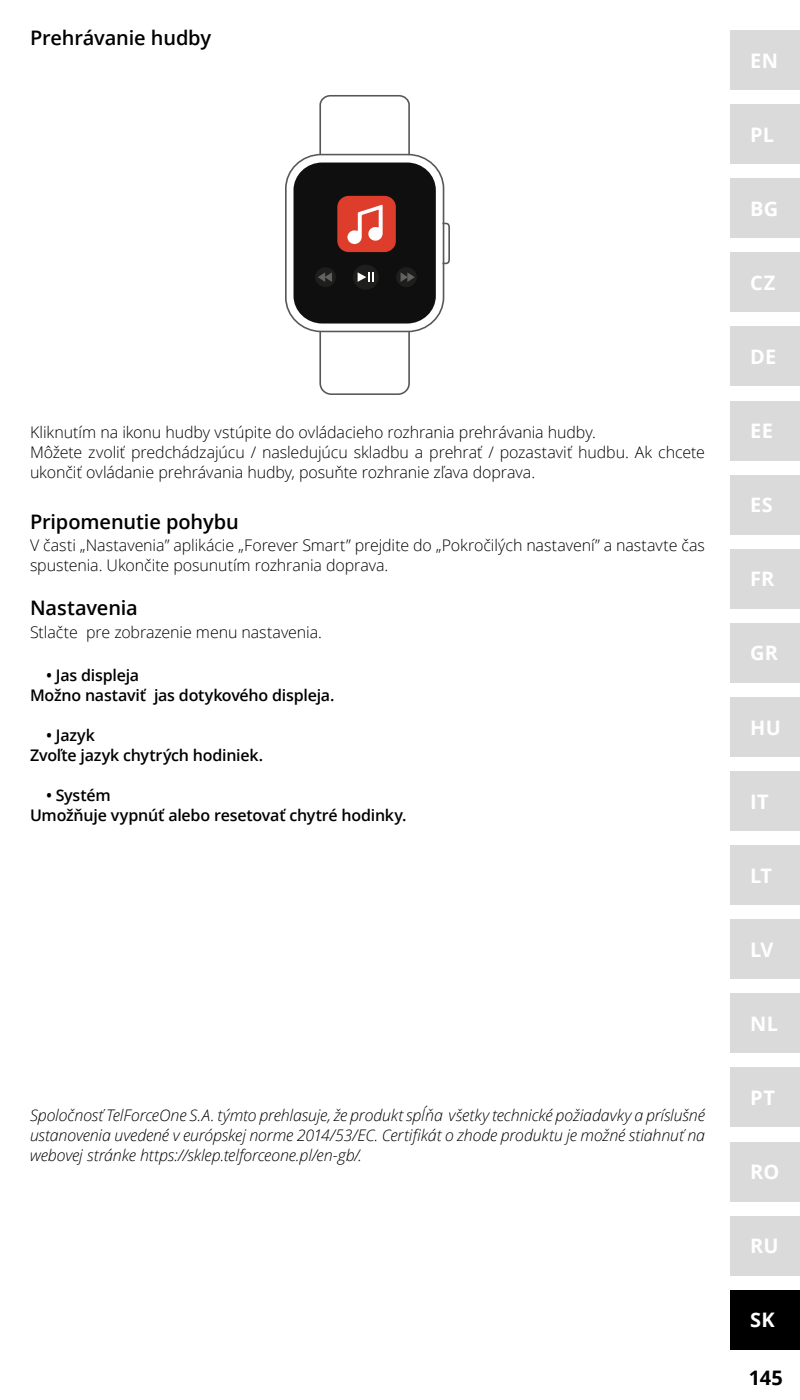
<style>
.page{position:relative;width:800px;height:1400px;background:#fff}
.page>*{position:absolute;margin:0;border:0;box-sizing:border-box;transform-origin:0 0}
.t1{font:600 20px "Open Sans";letter-spacing:-.005em;color:#000}
.t2{font:700 20px "Open Sans";letter-spacing:.02em;color:#fff}
.t3{font:700 20px "Open Sans";color:#000}
.t4{font:300 16px/20px "Open Sans";letter-spacing:-.005em;color:#000}
.t5{font:italic 300 16px/20px "Open Sans";letter-spacing:-.01em;color:#000;text-align:justify}
.t6{font:600 16px/20px "Open Sans";letter-spacing:-.015em;color:#000}
</style>
<div class="page">
<svg style="left:444px;top:222px;width:6px;height:43px"></svg>
<div style="left:285px;top:154px;width:159px;height:178px;border:2px solid #575757;border-radius:35px"></div>
<svg style="left:319px;top:330px;width:92px;height:65px"></svg>
<svg style="left:319px;top:95px;width:92px;height:62px"></svg>
<div style="left:294px;top:163px;width:142px;height:161px;background:#0f0f0f;border-radius:28px"></div>
<div style="left:337px;top:196px;width:59px;height:56px;background:#de3d2c;border-radius:11px"></div>
<svg style="left:347px;top:205px;width:36px;height:39px"></svg>
<div style="left:396px;top:267px;width:21px;height:20px;background:#1e1e1c;border-radius:50%"></div>
<div style="left:315px;top:267px;width:21px;height:20px;background:#1e1e1c;border-radius:50%"></div>
<div style="left:353px;top:265px;width:26px;height:25px;background:#1e1e1c;border-radius:50%"></div>
<svg style="left:401px;top:272px;width:14px;height:10px"></svg>
<svg style="left:318px;top:272px;width:14px;height:10px"></svg>
<svg style="left:358px;top:272px;width:16px;height:10px"></svg>
<div style="left:730px;top:326px;width:70px;height:60px;background:#dadada"></div>
<div style="left:730px;top:549px;width:70px;height:60px;background:#dadada"></div>
<div style="left:730px;top:771px;width:70px;height:60px;background:#dadada"></div>
<div style="left:730px;top:401px;width:70px;height:60px;background:#dadada"></div>
<div style="left:730px;top:623px;width:70px;height:60px;background:#dadada"></div>
<div style="left:730px;top:475px;width:70px;height:60px;background:#dadada"></div>
<div style="left:730px;top:104px;width:70px;height:60px;background:#dadada"></div>
<div style="left:730px;top:252px;width:70px;height:60px;background:#dadada"></div>
<div style="left:730px;top:1290px;width:70px;height:60px;background:#000"></div>
<div style="left:730px;top:1216px;width:70px;height:60px;background:#dadada"></div>
<div style="left:730px;top:845px;width:70px;height:60px;background:#dadada"></div>
<div style="left:730px;top:178px;width:70px;height:60px;background:#dadada"></div>
<div style="left:730px;top:1142px;width:70px;height:60px;background:#dadada"></div>
<div style="left:730px;top:1067px;width:70px;height:60px;background:#dadada"></div>
<div style="left:730px;top:697px;width:70px;height:60px;background:#dadada"></div>
<div style="left:730px;top:919px;width:70px;height:60px;background:#dadada"></div>
<div style="left:730px;top:30px;width:69px;height:60px;background:#dadada"></div>
<div style="left:730px;top:993px;width:70px;height:60px;background:#dadada"></div>
<p class="t1" style="left:30px;top:24px;width:183px">Prehrávanie hudby</p>
<p class="t4" style="left:30px;top:422px;width:677px">Kliknutím na ikonu hudby vstúpite do ovládacieho rozhrania prehrávania hudby.<br>Môžete zvoliť predchádzajúcu / nasledujúcu skladbu a prehrať / pozastaviť hudbu. Ak chcete ukončiť ovládanie prehrávania hudby, posuňte rozhranie zľava doprava.</p>
<p class="t1" style="left:30px;top:508px;width:210px">Pripomenutie pohybu</p>
<p class="t4" style="left:30px;top:535px;width:676px">V časti „Nastavenia” aplikácie „Forever Smart” prejdite do „Pokročilých nastavení” a nastavte čas spustenia. Ukončite posunutím rozhrania doprava.</p>
<p class="t1" style="left:30px;top:594px;width:109px">Nastavenia</p>
<p class="t4" style="left:30px;top:622px;width:293px">Stlačte pre zobrazenie menu nastavenia.</p>
<p class="t6" style="left:30px;top:665px;width:306px;text-indent:16px">• Jas displeja<br>Možno nastaviť jas dotykového displeja.</p>
<p class="t6" style="left:30px;top:725px;width:235px;text-indent:16px">• Jazyk<br>Zvoľte jazyk chytrých hodiniek.</p>
<p class="t6" style="left:30px;top:785px;width:378px;text-indent:16px">• Systém<br>Umožňuje vypnúť alebo resetovať chytré hodinky.</p>
<p class="t5" style="left:30px;top:1105px;width:676px">Spoločnosť TelForceOne S.A. týmto prehlasuje, že produkt spĺňa všetky technické požiadavky a príslušné ustanovenia uvedené v európskej norme 2014/53/EC. Certifikát o zhode produktu je možné stiahnuť na webovej stránke https://sklep.telforceone.pl/en-gb/.</p>
<p class="t2" style="left:750px;top:46px;width:29px">EN</p>
<p class="t2" style="left:750px;top:120px;width:26px">PL</p>
<p class="t2" style="left:750px;top:194px;width:30px">BG</p>
<p class="t2" style="left:750px;top:269px;width:27px">CZ</p>
<p class="t2" style="left:750px;top:343px;width:28px">DE</p>
<p class="t2" style="left:750px;top:417px;width:24px">EE</p>
<p class="t2" style="left:750px;top:491px;width:24px">ES</p>
<p class="t2" style="left:750px;top:565px;width:26px">FR</p>
<p class="t2" style="left:750px;top:639px;width:30px">GR</p>
<p class="t2" style="left:750px;top:713px;width:32px">HU</p>
<p class="t2" style="left:750px;top:787px;width:20px">IT</p>
<p class="t2" style="left:750px;top:861px;width:23px">LT</p>
<p class="t2" style="left:750px;top:936px;width:25px">LV</p>
<p class="t2" style="left:750px;top:1010px;width:29px">NL</p>
<p class="t2" style="left:750px;top:1084px;width:26px">PT</p>
<p class="t2" style="left:750px;top:1158px;width:31px">RO</p>
<p class="t2" style="left:750px;top:1232px;width:30px">RU</p>
<p class="t2" style="left:750px;top:1306px;width:26px">SK</p>
<p class="t3" style="left:749px;top:1364px;width:36px">145</p>
</div>
